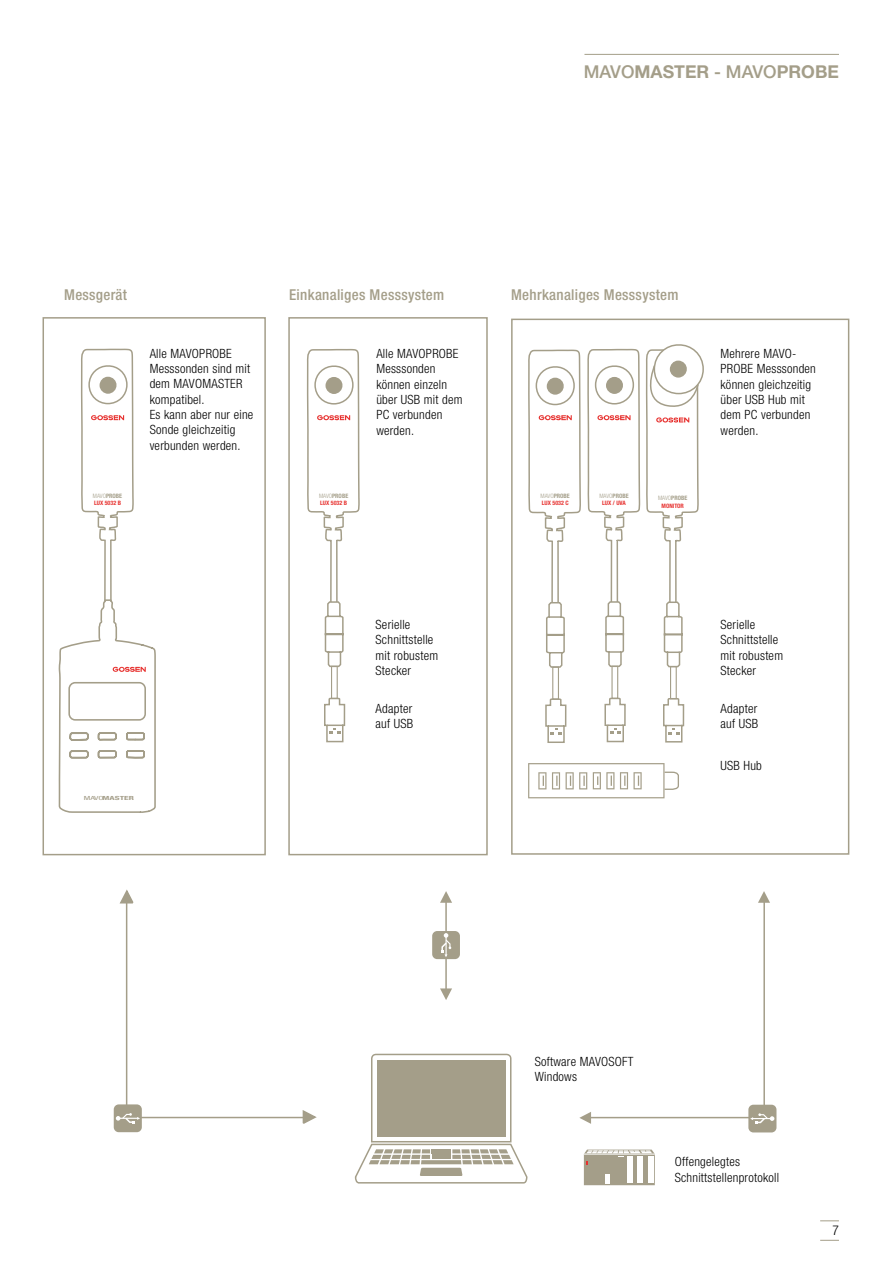
<style>
.page{position:relative;width:893px;height:1263px;background:#fff}
.page>*{position:absolute;margin:0;border:0;box-sizing:border-box;transform-origin:0 0}
.t1{font:700 17.7px "Helvetica Neue LT Std";color:#a49e89}
.t2{font:500 condensed 15px "Helvetica Neue LT Std";letter-spacing:.02em;color:#a49e89}
.t3{font:300 condensed 13.5px "Helvetica Neue LT Std";color:#000}
.t4{font:300 condensed 12.75px/15.3px "Helvetica Neue LT Std";letter-spacing:.02em;color:#000}
.t5{font:700 condensed 6px/7.5px "Helvetica Neue LT Std";color:#e73230}
.t6{font:700 condensed 5.7px "Helvetica Neue LT Std";color:#a49e89;scale:1.67 1}
.s1{font-weight:500}
.s2{font-weight:300;color:#a49e89}
.s3{color:#a49e89}
.s4{font-weight:400}
</style>
<div class="page">
<hr style="left:0;top:0;width:1px;height:1263px;background:#000">
<svg style="left:820px;top:1220px;width:19px;height:1px"></svg>
<svg style="left:820px;top:1240px;width:19px;height:1px"></svg>
<div style="left:288px;top:317px;width:200px;height:538px;border:2px solid #a49e89"></div>
<svg style="left:58px;top:603px;width:98px;height:210px"></svg>
<svg style="left:355px;top:1054px;width:172px;height:129px"></svg>
<hr style="left:586px;top:1117px;width:167px;height:1px;background:#a49e89">
<hr style="left:763px;top:897px;width:2px;height:224px;background:#a49e89">
<svg style="left:758px;top:891px;width:12px;height:12px"></svg>
<svg style="left:579px;top:1112px;width:12px;height:12px"></svg>
<hr style="left:138px;top:1117px;width:167px;height:1px;background:#a49e89">
<hr style="left:126px;top:897px;width:1px;height:224px;background:#a49e89">
<svg style="left:301px;top:1110px;width:16px;height:14px"></svg>
<svg style="left:119px;top:889px;width:15px;height:16px"></svg>
<hr style="left:445px;top:893px;width:2px;height:101px;background:#a49e89">
<svg style="left:440px;top:891px;width:12px;height:12px"></svg>
<svg style="left:440px;top:988px;width:12px;height:12px"></svg>
<div style="left:748px;top:1105px;width:28px;height:27px;background:#a49e89;border-radius:5px"></div>
<svg style="left:750px;top:1113px;width:24px;height:11px"></svg>
<div style="left:432px;top:931px;width:28px;height:28px;background:#a49e89;border-radius:5px"></div>
<svg style="left:441px;top:933px;width:10px;height:24px"></svg>
<div style="left:43px;top:317px;width:223px;height:538px;border:2px solid #a49e89"></div>
<svg style="left:528px;top:763px;width:151px;height:35px"></svg>
<div style="left:511px;top:319px;width:338px;height:536px;border:2px solid #a49e89"></div>
<div style="left:114px;top:1104px;width:28px;height:28px;background:#a49e89;border-radius:5px"></div>
<svg style="left:116px;top:1113px;width:24px;height:11px"></svg>
<svg style="left:528px;top:344px;width:176px;height:399px"></svg>
<svg style="left:306px;top:348px;width:54px;height:395px"></svg>
<svg style="left:81px;top:348px;width:53px;height:255px"></svg>
<svg style="left:113px;top:667px;width:33px;height:5px"></svg>
<div style="left:66px;top:664px;width:40px;height:10px;background:#fff"></div>
<svg style="left:584px;top:1149px;width:71px;height:36px"></svg>
<hr style="left:584px;top:54px;width:255px;height:1px;background:#a49e89">
<h1 class="t1" style="left:584px;top:61px;width:257px"><span class="s1">MAVO</span>MASTER <span class="s1">- MAVO</span>PROBE</h1>
<p class="t2" style="left:64px;top:285px;width:64px">Messgerät</p>
<p class="t2" style="left:289px;top:285px;width:157px">Einkanaliges Messsystem</p>
<p class="t2" style="left:511px;top:285px;width:169px">Mehrkanaliges Messsystem</p>
<p class="t5" style="left:93px;top:492px;width:31px"><span class="s2">MAVO</span><span class="s3">PROBE<br></span>LUX 5032 B</p>
<p class="t4" style="left:150px;top:346px;width:105px">Alle MAVOPROBE<br>Messsonden sind mit dem MAVOMASTER kompatibel.<br>Es kann aber nur eine<br>Sonde gleichzeitig verbunden werden.</p>
<p class="t4" style="left:720px;top:346px;width:97px">Mehrere MAVO-<br>PROBE Messsonden können gleichzeitig über USB Hub mit dem PC verbunden werden.</p>
<p class="t4" style="left:376px;top:346px;width:88px">Alle MAVOPROBE<br>Messsonden können einzeln über USB mit dem<br>PC verbunden werden.</p>
<p class="t5" style="left:319px;top:492px;width:31px"><span class="s2">MAVO</span><span class="s3">PROBE<br></span>LUX 5032 B</p>
<p class="t5" style="left:541px;top:492px;width:31px"><span class="s2">MAVO</span><span class="s3">PROBE<br></span>LUX 5032 C</p>
<p class="t5" style="left:599px;top:492px;width:31px;text-align:center"><span class="s2">MAVO</span><span class="s3">PROBE<br></span>LUX / UVA</p>
<p class="t5" style="left:658px;top:494px;width:31px;text-align:center"><span class="s2">MAVO</span><span class="s3">PROBE<br></span>MONITOR</p>
<p class="t6" style="left:84px;top:794px;width:32px"><span class="s4">MAVO</span>MASTER</p>
<p class="t4" style="left:376px;top:617px;width:64px">Serielle<br>Schnittstelle mit robustem<br>Stecker</p>
<p class="t4" style="left:376px;top:701px;width:39px">Adapter auf USB</p>
<p class="t4" style="left:720px;top:617px;width:64px">Serielle<br>Schnittstelle mit robustem<br>Stecker</p>
<p class="t4" style="left:720px;top:701px;width:39px">Adapter auf USB</p>
<p class="t4" style="left:720px;top:758px;width:43px">USB Hub</p>
<p class="t4" style="left:535px;top:1054px;width:100px">Software MAVOSOFT<br>Windows</p>
<p class="t4" style="left:675px;top:1154px;width:106px">Offengelegtes<br>Schnittstellenprotokoll</p>
<p class="t3" style="left:832px;top:1222px;width:8px">7</p>
</div>
